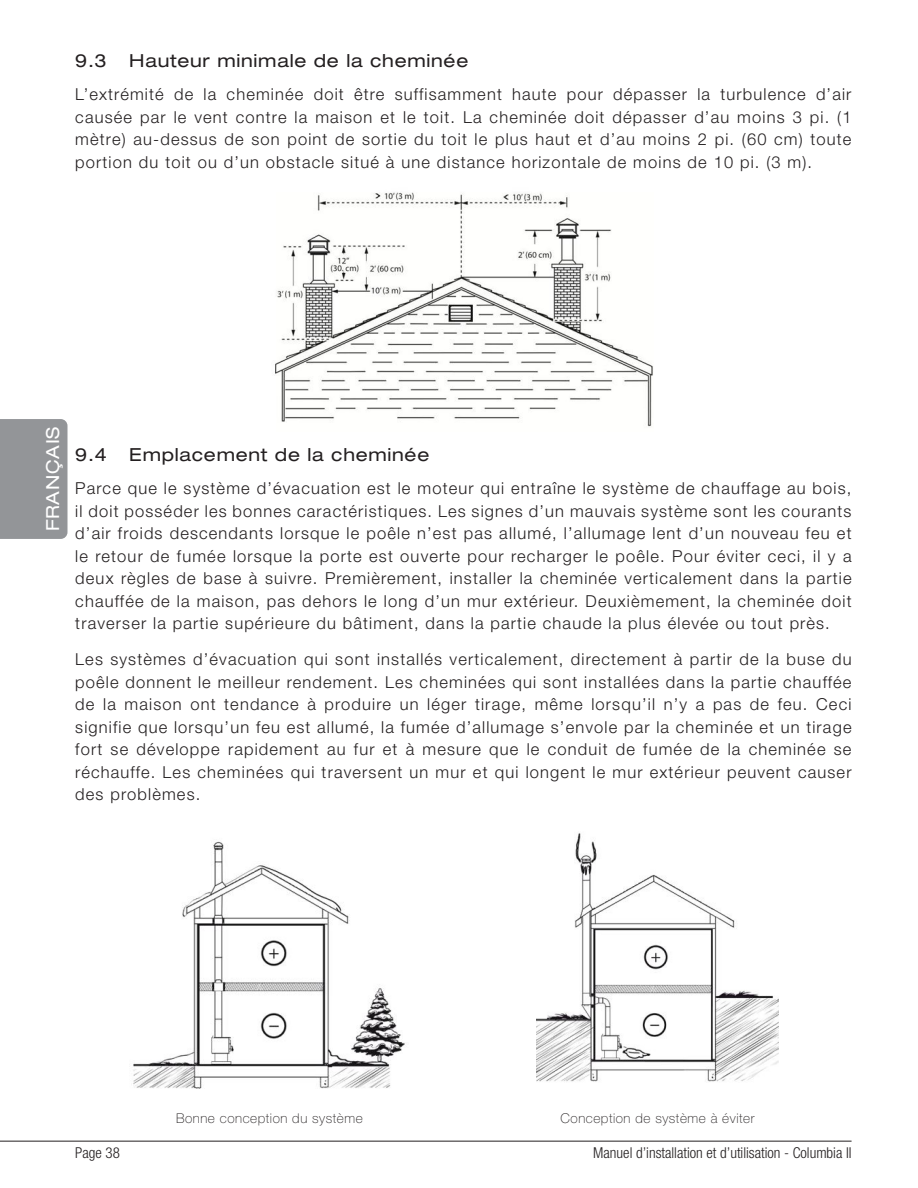
<style>
.page{position:relative;width:918px;height:1188px;background:#fff}
.page>*{position:absolute;margin:0;border:0;box-sizing:border-box;transform-origin:0 0}
.t1{font:expanded 18px "Helvetica Neue LT Std";letter-spacing:.04em;color:#231f20}
.t2{font:expanded 18px "Helvetica Neue LT Std";letter-spacing:.04em;color:#fff}
.t3{font:300 16.5px/22.5px "Helvetica Neue LT Std";letter-spacing:.07em;color:#231f20;text-align:justify}
.t4{font:300 condensed 15px "Helvetica Neue LT Std";color:#231f20}
.t5{font:100 13.5px "Helvetica Neue LT Std";letter-spacing:.04em;color:#231f20}
</style>
<div class="page">
<hr style="left:0;top:1141px;width:852px;height:1px;background:#231f20">
<div style="left:0;top:419px;width:68px;height:120px;background:#939598"></div>
<img style="left:133px;top:841px;width:272px;height:248px">
<img style="left:536px;top:833px;width:243px;height:249px">
<img style="left:275px;top:192px;width:378px;height:235px">
<p class="t1" style="left:75px;top:50px;width:395px">9.3 Hauteur minimale de la cheminée</p>
<p class="t3" style="left:75px;top:83px;width:778px">L’extrémité de la cheminée doit être suffisamment haute pour dépasser la turbulence d’air causée par le vent contre la maison et le toit. La cheminée doit dépasser d’au moins 3 pi. (1 mètre) au-dessus de son point de sortie du toit le plus haut et d’au moins 2 pi. (60 cm) toute portion du toit ou d’un obstacle situé à une distance horizontale de moins de 10 pi. (3 m).</p>
<p class="t2" style="left:42px;top:531px;width:106px;rotate:-90deg">FRANÇAIS</p>
<p class="t1" style="left:75px;top:444px;width:356px">9.4 Emplacement de la cheminée</p>
<p class="t3" style="left:75px;top:477px;width:778px">Parce que le système d’évacuation est le moteur qui entraîne le système de chauffage au bois, il doit posséder les bonnes caractéristiques. Les signes d’un mauvais système sont les courants d’air froids descendants lorsque le poêle n’est pas allumé, l’allumage lent d’un nouveau feu et le retour de fumée lorsque la porte est ouverte pour recharger le poêle. Pour éviter ceci, il y a deux règles de base à suivre. Premièrement, installer la cheminée verticalement dans la partie chauffée de la maison, pas dehors le long d’un mur extérieur. Deuxièmement, la cheminée doit traverser la partie supérieure du bâtiment, dans la partie chaude la plus élevée ou tout près.</p>
<p class="t3" style="left:75px;top:648px;width:778px">Les systèmes d’évacuation qui sont installés verticalement, directement à partir de la buse du poêle donnent le meilleur rendement. Les cheminées qui sont installées dans la partie chauffée de la maison ont tendance à produire un léger tirage, même lorsqu’il n’y a pas de feu. Ceci signifie que lorsqu’un feu est allumé, la fumée d’allumage s’envole par la cheminée et un tirage fort se développe rapidement au fur et à mesure que le conduit de fumée de la cheminée se réchauffe. Les cheminées qui traversent un mur et qui longent le mur extérieur peuvent causer des problèmes.</p>
<p class="t5" style="left:176px;top:1111px;width:188px">Bonne conception du système</p>
<p class="t5" style="left:561px;top:1111px;width:195px">Conception de système à éviter</p>
<p class="t4" style="left:75px;top:1144px;width:46px">Page 38</p>
<p class="t4" style="left:593px;top:1144px;width:260px">Manuel d’installation et d’utilisation - Columbia II</p>
</div>
